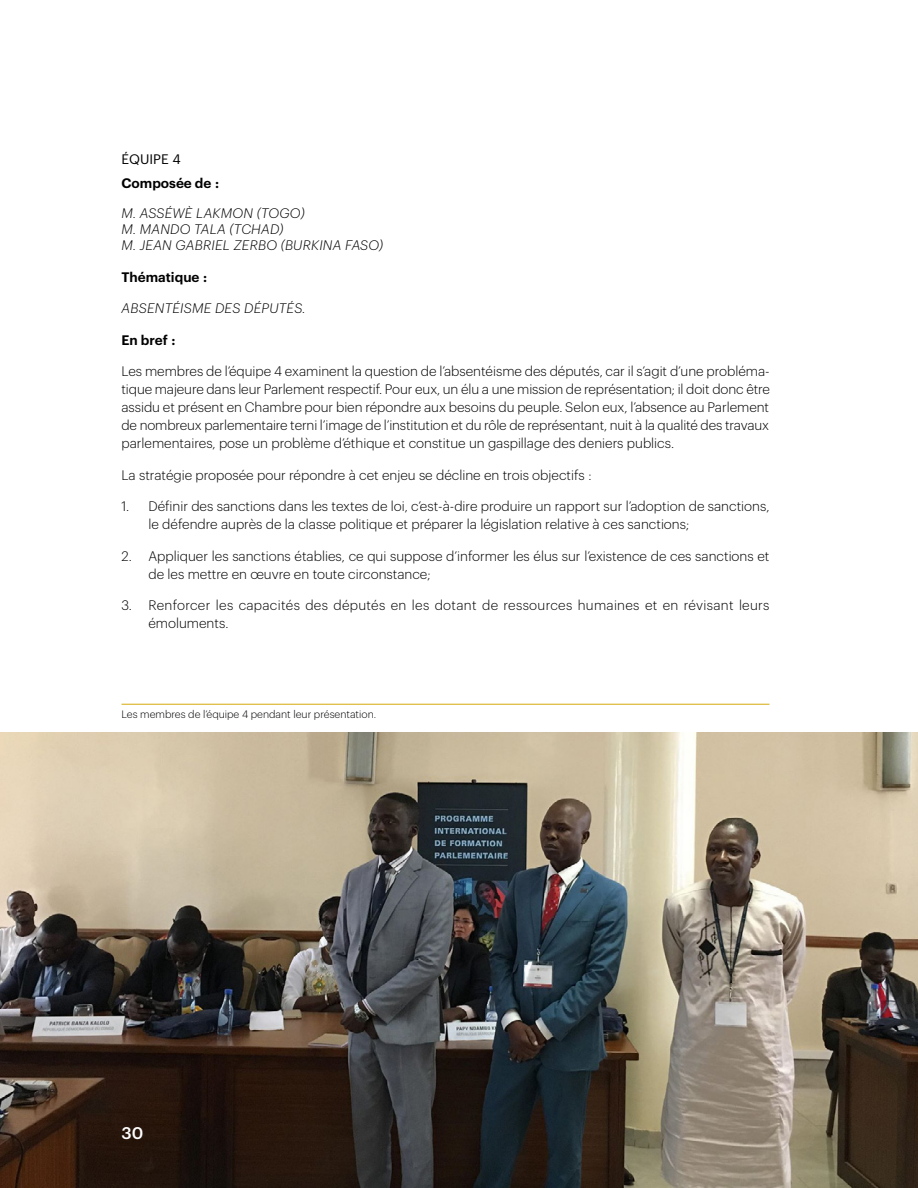
<style>
.page{position:relative;width:918px;height:1188px;background:#fff}
.page>*{position:absolute;margin:0;border:0;box-sizing:border-box;transform-origin:0 0}
.t1{font:500 16.5px "Graphik";color:#fff}
.t2{font:300 13.5px/18px "Graphik";color:#000}
.t3{font:300 13.5px/18px "Graphik";letter-spacing:.02em;color:#000}
.P-Nom{font:italic 300 13.5px/16.2px "Graphik";letter-spacing:.015em;color:#000}
.t4{font:600 13.5px "Graphik";color:#000}
.t5{font:13.5px "Graphik";letter-spacing:.005em;color:#000}
.P-Légende_Jaune{font:300 10.5px "Graphik";color:#000}
</style>
<div class="page">
<hr style="left:122px;top:704px;width:648px;height:1px;background:#d5aa09">
<img style="left:0;top:732px;width:918px;height:456px">
<h4 class="t5" style="left:122px;top:149px;width:61px">ÉQUIPE 4</h4>
<p class="t4" style="left:122px;top:173px;width:99px">Composée de :</p>
<p class="P-Nom" style="left:122px;top:204px;width:263px">M. ASSÉWÈ LAKMON (TOGO)<br>M. MANDO TALA (TCHAD)<br>M. JEAN GABRIEL ZERBO (BURKINA FASO)</p>
<p class="t4" style="left:122px;top:267px;width:87px">Thématique :</p>
<p class="P-Nom" style="left:122px;top:299px;width:186px">ABSENTÉISME DES DÉPUTÉS.</p>
<p class="t4" style="left:122px;top:330px;width:55px">En bref :</p>
<p class="t2" style="left:122px;top:362px;width:650px;text-align:justify">Les membres de l’équipe 4 examinent la question de l’absentéisme des députés, car il s’agit d’une probléma&shy;tique majeure dans leur Parlement respectif. Pour eux, un élu a une mission de représentation; il doit donc être assidu et présent en Chambre pour bien répondre aux besoins du peuple. Selon eux, l’absence au Parlement de nombreux parlementaire terni l’image de l’institution et du rôle de représentant, nuit à la qualité des travaux parlementaires, pose un problème d’éthique et constitue un gaspillage des deniers publics.</p>
<p class="t2" style="left:122px;top:465px;width:472px">La stratégie proposée pour répondre à cet enjeu se décline en trois objectifs :</p>
<p class="t2" style="left:148px;top:497px;width:622px;text-indent:-27px">1. Définir des sanctions dans les textes de loi, c’est-à-dire produire un rapport sur l’adoption de sanctions, le défendre auprès de la classe politique et préparer la législation relative à ces sanctions;</p>
<p class="t2" style="left:148px;top:546px;width:623px;text-indent:-27px">2. Appliquer les sanctions établies, ce qui suppose d’informer les élus sur l’existence de ces sanctions et de les mettre en œuvre en toute circonstance;</p>
<p class="t3" style="left:148px;top:596px;width:622px;text-indent:-27px">3. Renforcer les capacités des députés en les dotant de ressources humaines et en révisant leurs émoluments.</p>
<p class="P-Légende_Jaune" style="left:122px;top:706px;width:256px">Les membres de l’équipe 4 pendant leur présentation.</p>
<p class="t1" style="left:122px;top:1120px;width:23px">30</p>
</div>
